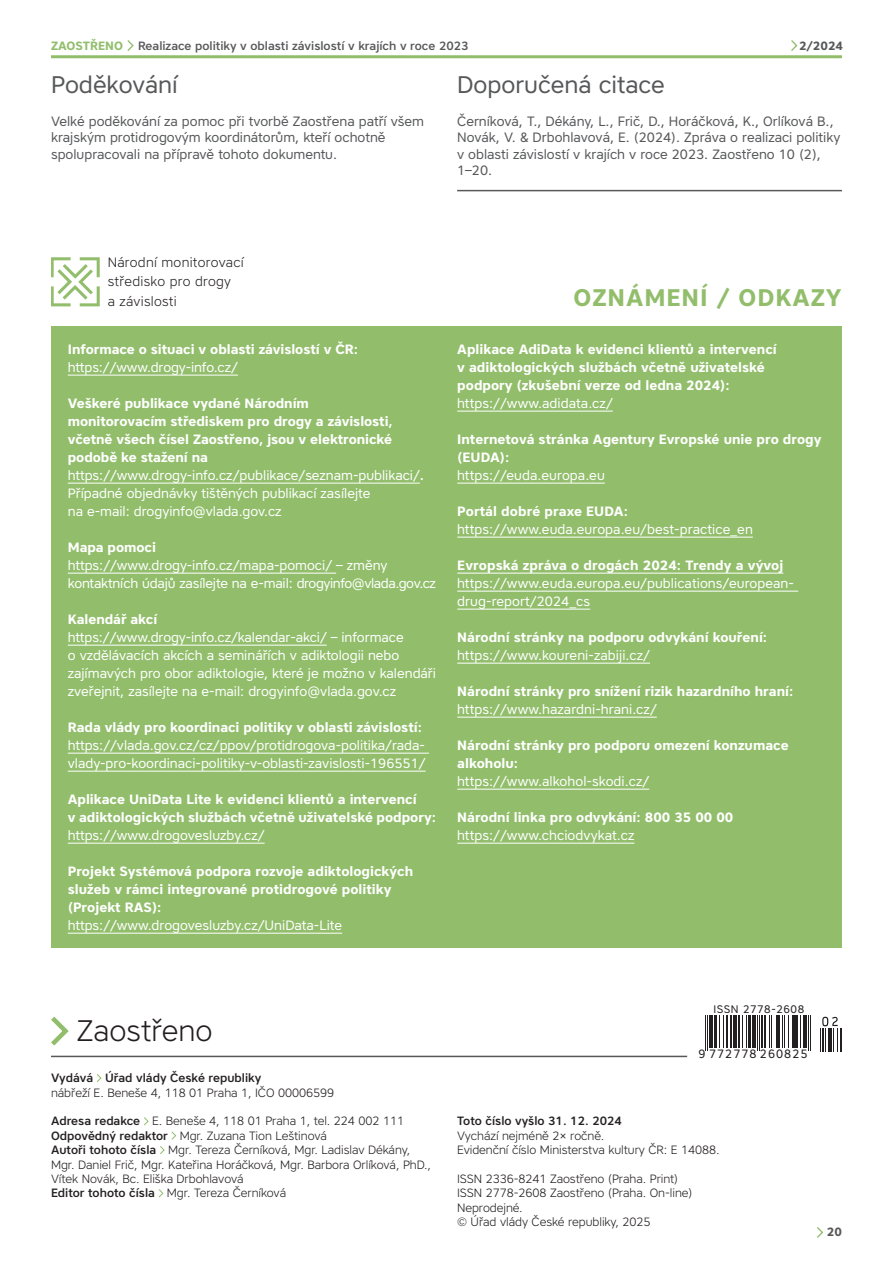
<style>
.page{position:relative;width:893px;height:1263px;background:#fff}
.page>*{position:absolute;margin:0;border:0;box-sizing:border-box;transform-origin:0 0}
.t1{font:300 29.7px "Core Sans A35";color:#231f20}
.t2{font:24px "Core Sans A45";color:#57585a}
.t3{font:700 24px "Core Sans A65";letter-spacing:.04em;color:#92be6c}
.t4{font:13.5px/18px "Core Sans A45";color:#fff}
.t5{font:700 13.5px/18px "Core Sans A65";color:#fff}
.t6{font:13.5px/16.5px "Core Sans A45";color:#57585a}
.t7{font:300 13.5px/19.2px "Core Sans A35";letter-spacing:.02em;color:#231f20}
.t8{font:300 12px/14.4px "Core Sans A35";letter-spacing:-.005em;color:#231f20}
.t9{font:500 12px "Core Sans A55";color:#231f20}
.t10{font:500 12px "Core Sans A55";color:#57585a}
.t11{font:12px "Core Sans A45";letter-spacing:.09em;color:#231f20}
.t12{font:700 12px "Core Sans A65";color:#92be6c}
.t13{font:700 12px "Core Sans A65";color:#57585a}
.t14{font:10.95px "Core Sans A45";letter-spacing:.05em;color:#231f20}
.s1{font-family:"Core Sans A65";font-weight:700}
.s2{font-family:"Core Sans A55";font-weight:500}
</style>
<div class="page">
<svg style="left:51px;top:1016px;width:18px;height:30px"></svg>
<hr style="left:51px;top:1056px;width:636px;height:1px;background:#57585a">
<svg style="left:97px;top:1074px;width:5px;height:8px"></svg>
<svg style="left:144px;top:1117px;width:5px;height:9px"></svg>
<svg style="left:160px;top:1131px;width:17px;height:23px"></svg>
<svg style="left:158px;top:1189px;width:6px;height:9px"></svg>
<svg style="left:817px;top:1227px;width:7px;height:11px"></svg>
<hr style="left:51px;top:55px;width:791px;height:3px;background:#92be6c">
<svg style="left:127px;top:40px;width:7px;height:11px"></svg>
<svg style="left:791px;top:40px;width:7px;height:11px"></svg>
<hr style="left:457px;top:190px;width:385px;height:1px;background:#57585a">
<svg style="left:51px;top:257px;width:49px;height:49px"></svg>
<div style="left:51px;top:326px;width:791px;height:621px;background:#92be6c"></div>
<hr style="left:68px;top:375px;width:170px;height:1px;background:#fff">
<hr style="left:68px;top:483px;width:352px;height:1px;background:#fff">
<hr style="left:68px;top:573px;width:268px;height:1px;background:#fff">
<hr style="left:68px;top:645px;width:259px;height:1px;background:#fff">
<hr style="left:68px;top:753px;width:361px;height:1px;background:#fff">
<hr style="left:68px;top:771px;width:358px;height:1px;background:#fff">
<hr style="left:68px;top:843px;width:197px;height:1px;background:#fff">
<hr style="left:68px;top:933px;width:274px;height:1px;background:#fff">
<hr style="left:457px;top:411px;width:156px;height:1px;background:#fff">
<hr style="left:457px;top:483px;width:148px;height:1px;background:#fff">
<hr style="left:457px;top:537px;width:296px;height:1px;background:#fff">
<hr style="left:457px;top:573px;width:326px;height:1px;background:#fff">
<hr style="left:457px;top:591px;width:341px;height:1px;background:#fff">
<hr style="left:457px;top:609px;width:133px;height:1px;background:#fff">
<hr style="left:457px;top:663px;width:193px;height:1px;background:#fff">
<hr style="left:457px;top:717px;width:200px;height:1px;background:#fff">
<hr style="left:457px;top:789px;width:192px;height:1px;background:#fff">
<hr style="left:457px;top:843px;width:177px;height:1px;background:#fff">
<hr style="left:840px;top:1028px;width:2px;height:23px;background:#231f20">
<svg style="left:820px;top:1017px;width:18px;height:34px"></svg>
<hr style="left:705px;top:1015px;width:1px;height:35px;background:#231f20">
<hr style="left:707px;top:1015px;width:1px;height:35px;background:#231f20">
<hr style="left:710px;top:1015px;width:3px;height:32px;background:#231f20">
<hr style="left:714px;top:1015px;width:2px;height:32px;background:#231f20">
<hr style="left:719px;top:1015px;width:1px;height:32px;background:#231f20">
<hr style="left:723px;top:1015px;width:1px;height:32px;background:#231f20">
<hr style="left:726px;top:1015px;width:2px;height:32px;background:#231f20">
<hr style="left:730px;top:1015px;width:2px;height:32px;background:#231f20">
<hr style="left:733px;top:1015px;width:3px;height:32px;background:#231f20">
<hr style="left:737px;top:1015px;width:2px;height:32px;background:#231f20">
<hr style="left:742px;top:1015px;width:1px;height:32px;background:#231f20">
<hr style="left:746px;top:1015px;width:1px;height:32px;background:#231f20">
<hr style="left:749px;top:1015px;width:2px;height:32px;background:#231f20">
<hr style="left:752px;top:1015px;width:3px;height:32px;background:#231f20">
<hr style="left:757px;top:1015px;width:1px;height:35px;background:#231f20">
<hr style="left:759px;top:1015px;width:1px;height:35px;background:#231f20">
<hr style="left:761px;top:1015px;width:2px;height:32px;background:#231f20">
<hr style="left:764px;top:1015px;width:2px;height:32px;background:#231f20">
<hr style="left:769px;top:1015px;width:1px;height:32px;background:#231f20">
<hr style="left:771px;top:1015px;width:1px;height:32px;background:#231f20">
<hr style="left:777px;top:1015px;width:3px;height:32px;background:#231f20">
<hr style="left:782px;top:1015px;width:1px;height:32px;background:#231f20">
<hr style="left:784px;top:1015px;width:1px;height:32px;background:#231f20">
<hr style="left:788px;top:1015px;width:1px;height:32px;background:#231f20">
<hr style="left:792px;top:1015px;width:2px;height:32px;background:#231f20">
<hr style="left:796px;top:1015px;width:2px;height:32px;background:#231f20">
<hr style="left:800px;top:1015px;width:1px;height:32px;background:#231f20">
<hr style="left:803px;top:1015px;width:3px;height:32px;background:#231f20">
<hr style="left:808px;top:1015px;width:1px;height:35px;background:#231f20">
<hr style="left:810px;top:1015px;width:1px;height:35px;background:#231f20">
<p class="t12" style="left:51px;top:37px;width:9px">ZAOST</p>
<p class="t12" style="left:90px;top:37px;width:30px">ŘENO</p>
<p class="t10" style="left:138px;top:38px;width:332px">Realizace politiky v oblasti závislostí v krajích v roce 2023</p>
<p class="t13" style="left:799px;top:38px;width:46px">2/2024</p>
<h2 class="t2" style="left:457px;top:69px;width:209px">Doporučená citace</h2>
<p class="t6" style="left:457px;top:112px;width:385px">Černíková, T., Dékány, L., Frič, D., Horáčková, K., Orlíková B., Novák, V. &amp; Drbohlavová, E. (2024). Zpráva o realizaci politiky v oblasti závislostí v krajích v roce 2023. Zaostřeno 10 (2), 1–20.</p>
<h2 class="t2" style="left:51px;top:69px;width:128px">Poděkování</h2>
<p class="t6" style="left:51px;top:112px;width:374px">Velké poděkování za pomoc při tvorbě Zaostřena patří všem krajským protidrogovým koordinátorům, kteří ochotně spolupracovali na přípravě tohoto dokumentu.</p>
<p class="t7" style="left:108px;top:253px;width:138px">Národní monitorovací středisko pro drogy<br>a závislosti</p>
<p class="t5" style="left:68px;top:340px;width:292px">I nformace o situaci v oblasti závislostí v ČR:</p>
<p class="t4" style="left:68px;top:358px;width:172px">https://www.drogy-info.cz/</p>
<p class="t5" style="left:68px;top:394px;width:327px">Veškeré publikace vydané Národním monitorovacím střediskem pro drogy a závislosti, včetně všech čísel Zaostřeno, jsou v elektronické podobě ke stažení na</p>
<p class="t4" style="left:68px;top:466px;width:358px">https://www.drogy-info.cz/publikace/seznam-publikaci/<span class="s1">.<br></span>Případné objednávky tištěných publikací zasílejte<br>na e-mail: drogyinfo@vlada.gov.cz</p>
<p class="t5" style="left:68px;top:538px;width:90px">Mapa pomoci</p>
<p class="t4" style="left:68px;top:556px;width:370px">https://www.drogy-info.cz/mapa-pomoci/ – změny kontaktních údajů zasílejte na e-mail: drogyinfo@vlada.gov.cz</p>
<p class="t5" style="left:68px;top:610px;width:91px">Kalendář akcí</p>
<p class="t4" style="left:68px;top:628px;width:370px">https://www.drogy-info.cz/kalendar-akci/ – informace<br>o vzdělávacích akcích a seminářích v adiktologii nebo zajímavých pro obor adiktologie, které je možno v kalendáři zveřejnit, zasílejte na e-mail: drogyinfo@vlada.gov.cz</p>
<p class="t5" style="left:68px;top:718px;width:356px">Rada vlády pro koordinaci politiky v oblasti závislostí:</p>
<p class="t4" style="left:68px;top:736px;width:359px">https://vlada.gov.cz/cz/ppov/protidrogova-politika/rada&shy;vlady-pro-koordinaci-politiky-v-oblasti-zavislosti-196551/</p>
<p class="t5" style="left:68px;top:790px;width:370px">Aplikace UniData Lite k evidenci klientů a intervencí<br>v adiktologických službách včetně uživatelské podpory:</p>
<p class="t4" style="left:68px;top:826px;width:198px">https://www.drogovesluzby.cz/</p>
<p class="t5" style="left:68px;top:862px;width:347px">Projekt Systémová podpora rozvoje adiktologických služeb v rámci integrované protidrogové politiky (Projekt RAS):</p>
<p class="t4" style="left:68px;top:916px;width:276px">https://www.drogovesluzby.cz/UniData-Lite</p>
<h2 class="t3" style="left:574px;top:281px;width:219px">OZNÁMENÍ / ODKAZY</h2>
<p class="t5" style="left:457px;top:340px;width:321px">Aplikace AdiData k evidenci klientů a intervencí v adiktologických službách včetně uživatelské podpory (zkušební verze od ledna 2024):</p>
<p class="t4" style="left:457px;top:394px;width:157px">https://www.adidata.cz/</p>
<p class="t5" style="left:457px;top:430px;width:366px">I nternetová stránka Agentury Evropské unie pro drogy (EUDA):</p>
<p class="t4" style="left:457px;top:466px;width:149px">https://euda.europa.eu</p>
<p class="t5" style="left:457px;top:502px;width:172px">Portál dobré praxe EUDA:</p>
<p class="t4" style="left:457px;top:520px;width:297px">https://www.euda.europa.eu/best-practice_en</p>
<p class="t5" style="left:457px;top:556px;width:328px">Evropská zpráva o drogách 2024: Trendy a vývoj</p>
<p class="t4" style="left:457px;top:574px;width:338px">https://www.euda.europa.eu/publications/european&shy;drug-report/2024_cs</p>
<p class="t5" style="left:457px;top:628px;width:311px">Národní stránky na podporu odvykání kouření:</p>
<p class="t4" style="left:457px;top:646px;width:194px">https://www.koureni-zabiji.cz/</p>
<p class="t5" style="left:457px;top:682px;width:338px">Národní stránky pro snížení rizik hazardního hraní:</p>
<p class="t4" style="left:457px;top:700px;width:201px">https://www.hazardni-hrani.cz/</p>
<p class="t5" style="left:457px;top:736px;width:333px">Národní stránky pro podporu omezení konzumace alkoholu:</p>
<p class="t4" style="left:457px;top:772px;width:193px">https://www.alkohol-skodi.cz/</p>
<p class="t5" style="left:457px;top:808px;width:277px">Národní linka pro odvykání: 800 35 00 00</p>
<p class="t4" style="left:457px;top:826px;width:179px">https://www.chciodvykat.cz</p>
<p class="t14" style="left:713px;top:1002px;width:92px">ISSN 2778-2608</p>
<p class="t11" style="left:698px;top:1046px;width:111px">9 772778 260825</p>
<h1 class="t1" style="left:77px;top:1011px;width:137px">Zaostřeno</h1>
<p class="t9" style="left:51px;top:1070px;width:212px">Vydává Úřad vlády České republiky</p>
<p class="t8" style="left:51px;top:1085px;width:285px">nábřeží E. Beneše 4, 118 01 Praha 1, IČO 00006599</p>
<p class="t8" style="left:51px;top:1114px;width:382px"><span class="s2">Adresa redakce</span> E. Beneše 4, 118 01 Praha 1, tel. 224 002 111<br><span class="s2">Odpovědný redaktor</span> Mgr. Zuzana Tion Leštinová<br><span class="s2">Autoři tohoto čísla</span> Mgr. Tereza Černíková, Mgr. Ladislav Dékány, Mgr. Daniel Frič, Mgr. Kateřina Horáčková, Mgr. Barbora Orlíková, PhD., Vítek Novák, Bc. Eliška Drbohlavová<br><span class="s2">Editor tohoto čísla</span> Mgr. Tereza Černíková</p>
<p class="t9" style="left:457px;top:1113px;width:166px">Toto číslo vyšlo 31. 12. 2024</p>
<p class="t8" style="left:457px;top:1128px;width:264px">Vychází nejméně 2× ročně.<br>Evidenční číslo Ministerstva kultury ČR: E 14088.</p>
<p class="t8" style="left:457px;top:1171px;width:237px">ISSN 2336-8241 Zaostřeno (Praha. Print)<br>ISSN 2778-2608 Zaostřeno (Praha. On-line)<br>Neprodejné.<br>© Úřad vlády České republiky, 2025</p>
<p class="t13" style="left:827px;top:1224px;width:17px">20</p>
</div>
